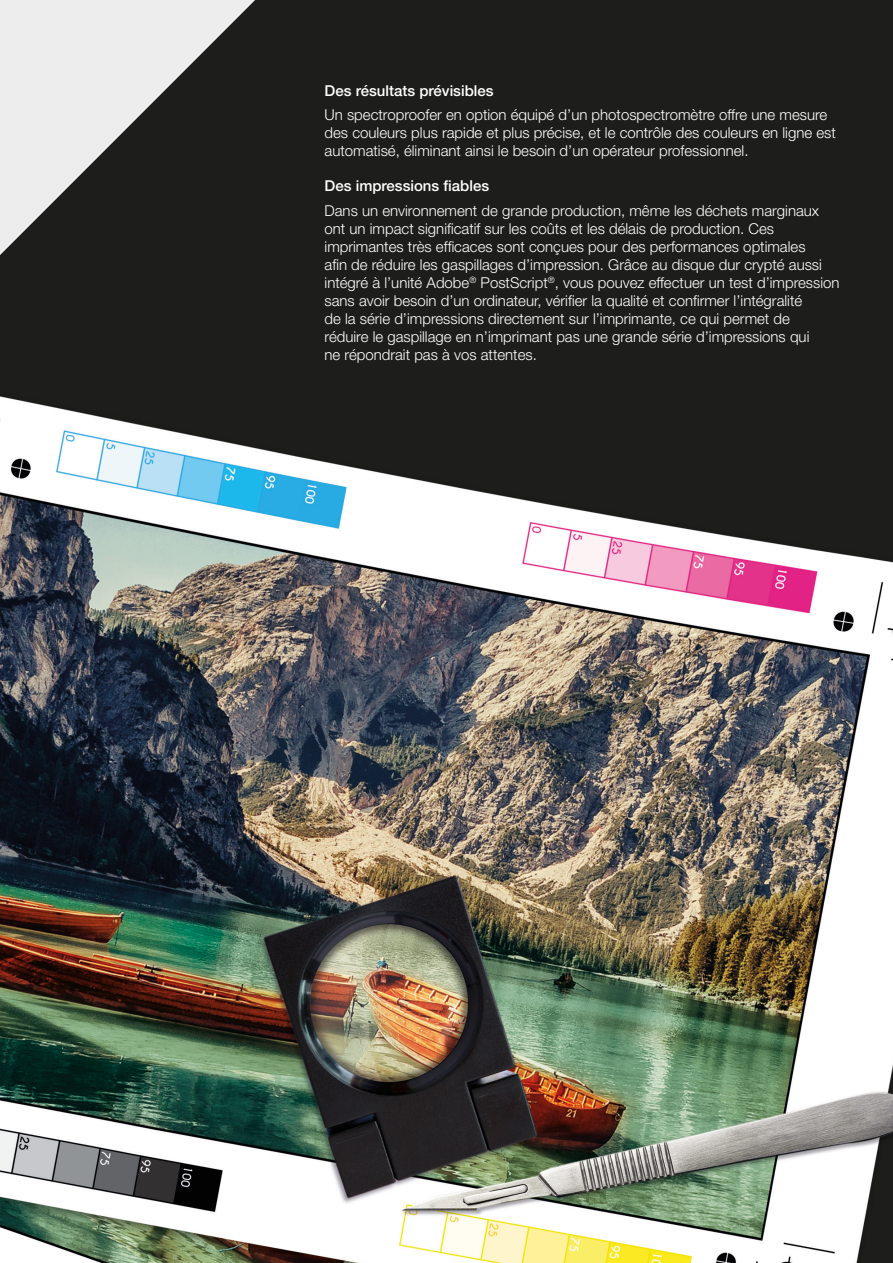
<style>
.page{position:relative;width:893px;height:1263px;background:#fff}
.page>*{position:absolute;margin:0;border:0;box-sizing:border-box;transform-origin:0 0}
.Brochure_Body_Copy{font:300 15px/18px "Helvetica Neue LT Pro";color:#fff}
.Brochure_Small_Sub_H{font:500 15px "Helvetica Neue LT Pro";color:#fff}
.Brochure_Body_Copy-2{font:500 15px "Helvetica Neue LT Pro";color:#fff}
</style>
<div class="page">
<img style="left:0;top:0;width:893px;height:1263px">
<svg style="left:0;top:0;width:255px;height:255px;background:#858584"></svg>
<p class="Brochure_Small_Sub_H" style="left:325px;top:81px;width:170px">Des résultats prévisibles</p>
<p class="Brochure_Body_Copy" style="left:325px;top:105px;width:513px">Un spectroproofer en option équipé d’un photospectromètre offre une mesure des couleurs plus rapide et plus précise, et le contrôle des couleurs en ligne est automatisé, éliminant ainsi le besoin d’un opérateur professionnel.</p>
<p class="Brochure_Body_Copy-2" style="left:325px;top:177px;width:166px">Des impressions fiables</p>
<p class="Brochure_Body_Copy" style="left:325px;top:201px;width:516px">Dans un environnement de grande production, même les déchets marginaux ont un impact significatif sur les coûts et les délais de production. Ces imprimantes très efficaces sont conçues pour des performances optimales<br>afin de réduire les gaspillages d’impression. Grâce au disque dur crypté aussi intégré à l’unité Adobe<sup>®</sup> PostScript<sup>®</sup>, vous pouvez effectuer un test d’impression sans avoir besoin d’un ordinateur, vérifier la qualité et confirmer l’intégralité<br>de la série d’impressions directement sur l’imprimante, ce qui permet de<br>réduire le gaspillage en n’imprimant pas une grande série d’impressions qui<br>ne répondrait pas à vos attentes.</p>
</div>
